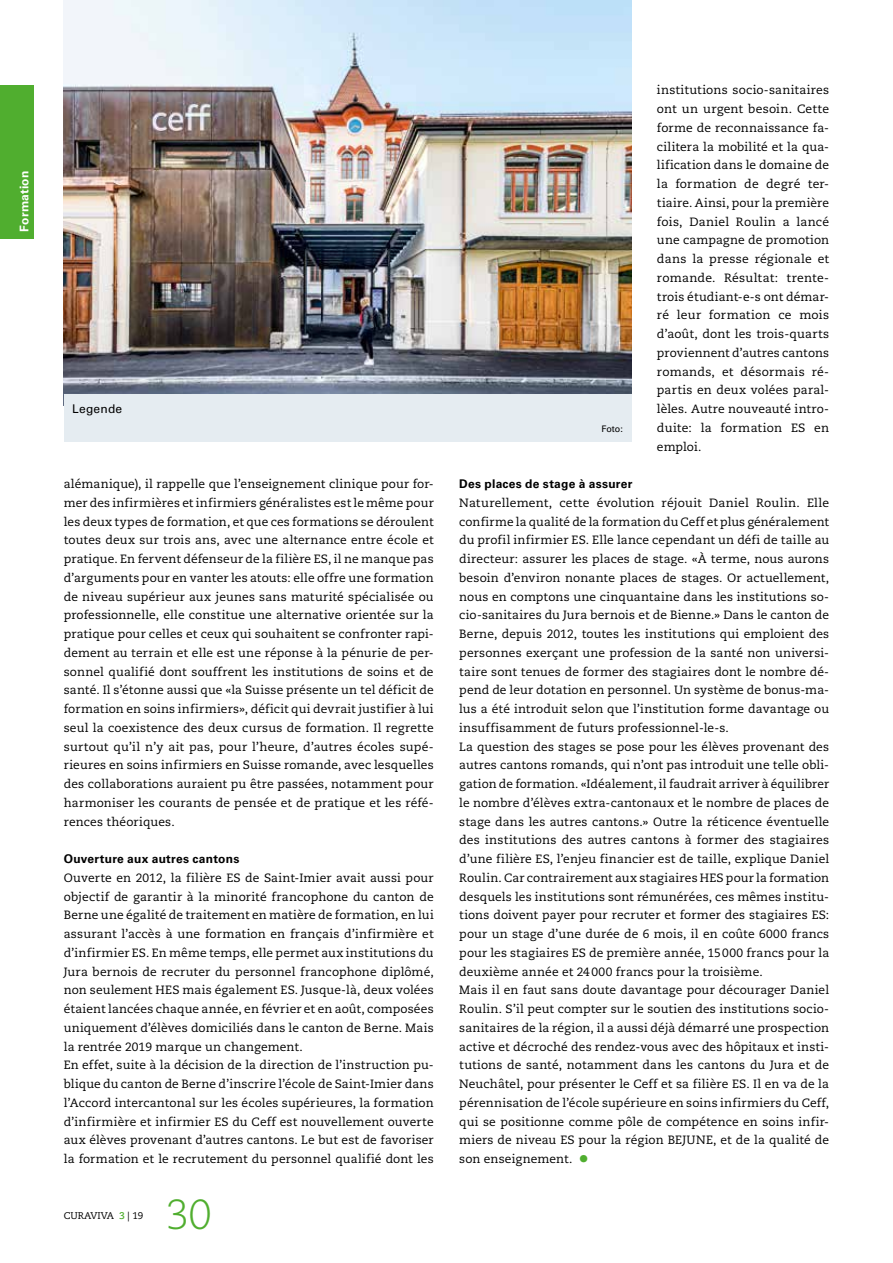
<style>
.page{position:relative;width:893px;height:1263px;background:#fff}
.page>*{position:absolute;margin:0;border:0;box-sizing:border-box;transform-origin:0 0}
.t1{font:300 42px "Caecilia LT Std";color:#50ae2f}
.t2{font:12px/18.8px "Caecilia LT Std";letter-spacing:.01em;color:#000;text-align:justify}
.t3{font:700 12px "Univers LT Std";letter-spacing:.02em;color:#000}
.t4{font:700 12px "Univers LT Std";letter-spacing:.02em;color:#fff}
.t5{font:12px "Univers LT Std";letter-spacing:.02em;color:#000}
.t6{font:9.75px "Caecilia LT Std";color:#000}
.t7{font:9px "Univers LT Std";color:#000}
.s1{font-weight:700;color:#50ae2f}
.s2{font-size:21px;color:#50ae2f}
</style>
<div class="page">
<div style="left:0;top:85px;width:34px;height:153px;background:#50ae2f"></div>
<img style="left:64px;top:0;width:567px;height:394px">
<div style="left:64px;top:394px;width:567px;height:48px;background:#e5ecf1"></div>
<p class="t4" style="left:17px;top:232px;width:63px;rotate:-90deg">Formation</p>
<p class="t5" style="left:72px;top:402px;width:52px">Legende</p>
<p class="t2" style="left:64px;top:475px;width:371px">alémanique), il rappelle que l’enseignement clinique pour for&shy;mer des infirmières et infirmiers généralistes est le même pour les deux types de formation, et que ces formations se déroulent toutes deux sur trois ans, avec une alternance entre école et pratique. En fervent défenseur de la filière ES, il ne manque pas d’arguments pour en vanter les atouts: elle offre une formation de niveau supérieur aux jeunes sans maturité spécialisée ou professionnelle, elle constitue une alternative orientée sur la pratique pour celles et ceux qui souhaitent se confronter rapi&shy;dement au terrain et elle est une réponse à la pénurie de per&shy;sonnel qualifié dont souffrent les institutions de soins et de santé. Il s’étonne aussi que «la Suisse présente un tel déficit de formation en soins infirmiers», déficit qui devrait justifier à lui seul la coexistence des deux cursus de formation. Il regrette surtout qu’il n’y ait pas, pour l’heure, d’autres écoles supé&shy;rieures en soins infirmiers en Suisse romande, avec lesquelles des collaborations auraient pu être passées, notamment pour harmoniser les courants de pensée et de pratique et les réfé&shy;rences théoriques.</p>
<p class="t3" style="left:64px;top:852px;width:177px">Ouverture aux autres cantons</p>
<p class="t2" style="left:64px;top:868px;width:371px;text-align:left">Ouverte en 2012, la filière ES de Saint-Imier avait aussi pour objectif de garantir à la minorité francophone du canton de Berne une égalité de traitement en matière de formation, en lui assurant l’accès à une formation en français d’infirmière et d’infirmier ES. En même temps, elle permet aux institutions du Jura bernois de recruter du personnel francophone diplômé, non seulement HES mais également ES. Jusque-là, deux volées étaient lancées chaque année, en février et en août, composées uniquement d’élèves domiciliés dans le canton de Berne. Mais la rentrée 2019 marque un changement.<br>En effet, suite à la décision de la direction de l’instruction pu&shy;blique du canton de Berne d’inscrire l’école de Saint-Imier dans l’Accord intercantonal sur les écoles supérieures, la formation d’infirmière et infirmier ES du Ceff est nouvellement ouverte aux élèves provenant d’autres cantons. Le but est de favoriser la formation et le recrutement du personnel qualifié dont les</p>
<p class="t6" style="left:64px;top:1210px;width:81px">CURAVIVA <span class="s1">3</span> | 19</p>
<h1 class="t1" style="left:166px;top:1191px;width:48px">30</h1>
<p class="t7" style="left:602px;top:423px;width:23px">Foto:</p>
<p class="t2" style="left:657px;top:81px;width:174px">institutions socio-sanitaires ont un urgent besoin. Cette forme de reconnaissance fa&shy;cilitera la mobilité et la qua&shy;lification dans le domaine de la formation de degré ter&shy;tiaire. Ainsi, pour la première fois, Daniel Roulin a lancé une campagne de promotion dans la presse régionale et romande. Résultat: trente&shy;trois étudiant-e-s ont démar&shy;ré leur formation ce mois d’août, dont les trois-quarts proviennent d’autres cantons romands, et désormais ré&shy;partis en deux volées paral&shy;lèles. Autre nouveauté intro&shy;duite: la formation ES en emploi.</p>
<p class="t3" style="left:459px;top:477px;width:175px">Des places de stage à assurer</p>
<p class="t2" style="left:459px;top:494px;width:371px;text-align:left">Naturellement, cette évolution réjouit Daniel Roulin. Elle confirme la qualité de la formation du Ceff et plus généralement du profil infirmier ES. Elle lance cependant un défi de taille au directeur: assurer les places de stage. «À terme, nous aurons besoin d’environ nonante places de stages. Or actuellement, nous en comptons une cinquantaine dans les institutions so&shy;cio-sanitaires du Jura bernois et de Bienne.» Dans le canton de Berne, depuis 2012, toutes les institutions qui emploient des personnes exerçant une profession de la santé non universi&shy;taire sont tenues de former des stagiaires dont le nombre dé&shy;pend de leur dotation en personnel. Un système de bonus-ma&shy;lus a été introduit selon que l’institution forme davantage ou insuffisamment de futurs professionnel-le-s.<br>La question des stages se pose pour les élèves provenant des autres cantons romands, qui n’ont pas introduit une telle obli&shy;gation de formation. «Idéalement, il faudrait arriver à équilibrer le nombre d’élèves extra-cantonaux et le nombre de places de stage dans les autres cantons.» Outre la réticence éventuelle des institutions des autres cantons à former des stagiaires d’une filière ES, l’enjeu financier est de taille, explique Daniel Roulin. Car contrairement aux stagiaires HES pour la formation desquels les institutions sont rémunérées, ces mêmes institu&shy;tions doivent payer pour recruter et former des stagiaires ES: pour un stage d’une durée de 6 mois, il en coûte 6000 francs pour les stagiaires ES de première année, 15000 francs pour la deuxième année et 24000 francs pour la troisième.<br>Mais il en faut sans doute davantage pour décourager Daniel Roulin. S’il peut compter sur le soutien des institutions socio&shy;sanitaires de la région, il a aussi déjà démarré une prospection active et décroché des rendez-vous avec des hôpitaux et insti&shy;tutions de santé, notamment dans les cantons du Jura et de Neuchâtel, pour présenter le Ceff et sa filière ES. Il en va de la pérennisation de l’école supérieure en soins infirmiers du Ceff, qui se positionne comme pôle de compétence en soins infir&shy;miers de niveau ES pour la région BEJUNE, et de la qualité de son enseignement. <span class="s2">•</span></p>
</div>
